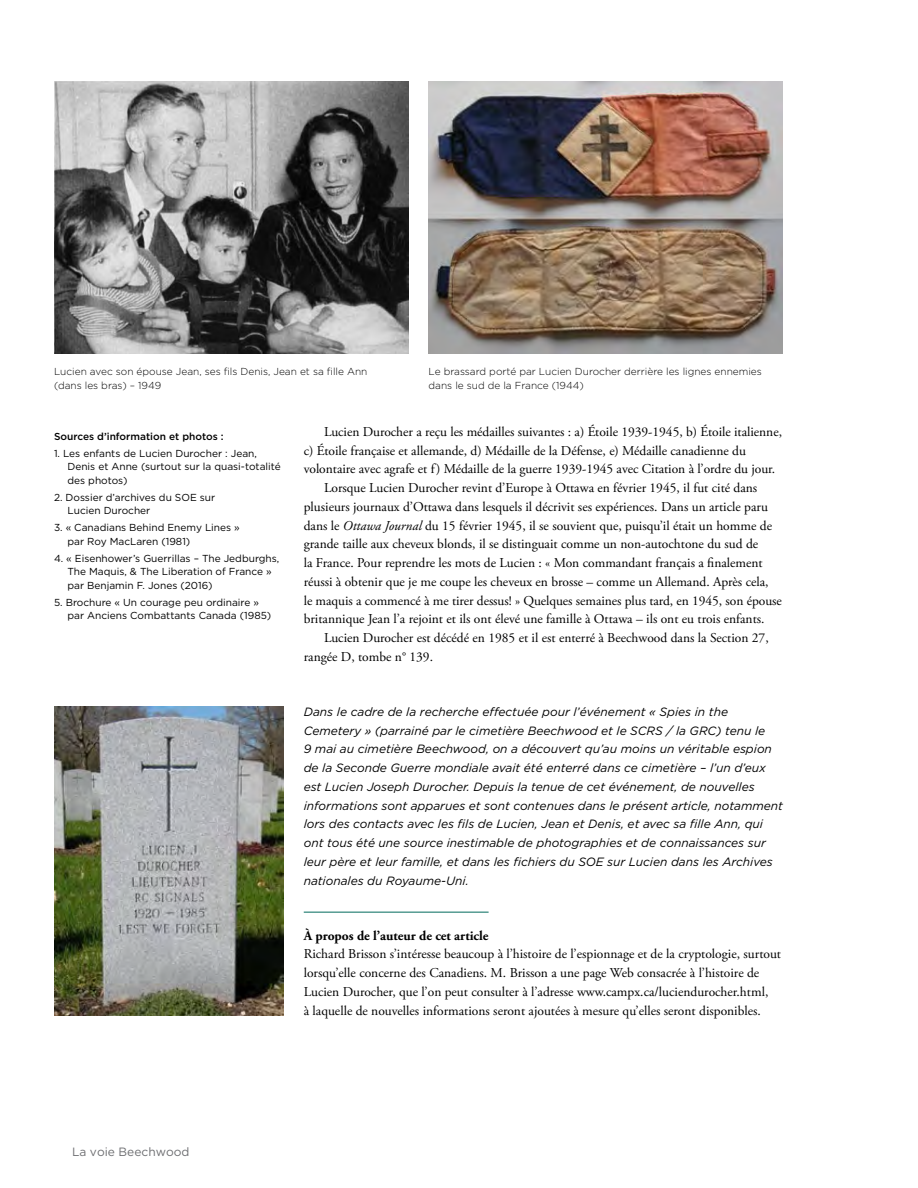
<style>
.page{position:relative;width:918px;height:1188px;background:#fff}
.page>*{position:absolute;margin:0;border:0;box-sizing:border-box;transform-origin:0 0}
.t1{font:13.5px/18.8px "Adobe Garamond Pro";color:#000}
.t2{font:700 13.5px "Adobe Garamond Pro";color:#000}
.t3{font:italic 12px/18.8px "Gotham";color:#000}
.t4{font:12px "Gotham";color:#6d6e71}
.t5{font:10.2px/13.5px "Gotham";color:#000}
.t6{font:300 10.2px/13.5px "Gotham";color:#000}
.t7{font:500 10.2px "Gotham";color:#000}
.s1{font-style:italic}
</style>
<div class="page">
<img style="left:429px;top:81px;width:354px;height:273px">
<img style="left:54px;top:81px;width:354px;height:273px">
<img style="left:54px;top:706px;width:230px;height:309px">
<hr style="left:304px;top:912px;width:185px;height:1px;background:#006a5b">
<p class="t6" style="left:54px;top:365px;width:315px">Lucien avec son épouse Jean, ses fils Denis, Jean et sa fille Ann (dans les bras) – 1949</p>
<p class="t6" style="left:429px;top:365px;width:335px">Le brassard porté par Lucien Durocher derrière les lignes ennemies dans le sud de la France (1944)</p>
<p class="t7" style="left:54px;top:429px;width:171px">Sources d’information et photos :</p>
<p class="t5" style="left:67px;top:446px;width:215px;text-indent:-13px">1. Les enfants de Lucien Durocher : Jean,<br>Denis et Anne (surtout sur la quasi-totalité des photos)</p>
<p class="t5" style="left:67px;top:490px;width:149px;text-indent:-13px">2. Dossier d’archives du SOE sur<br>Lucien Durocher</p>
<p class="t5" style="left:67px;top:520px;width:174px;text-indent:-13px">3. « Canadians Behind Enemy Lines » par Roy MacLaren (1981)</p>
<p class="t5" style="left:67px;top:551px;width:213px;text-indent:-13px">4. « Eisenhower’s Guerrillas – The Jedburghs,<br>The Maquis, &amp; The Liberation of France » par Benjamin F. Jones (2016)</p>
<p class="t5" style="left:67px;top:595px;width:205px;text-indent:-13px">5. Brochure « Un courage peu ordinaire » par Anciens Combattants Canada (1985)</p>
<p class="t1" style="left:324px;top:423px;width:460px">Lucien Durocher a reçu les médailles suivantes : a) Étoile 1939-1945, b) Étoile italienne,</p>
<p class="t1" style="left:304px;top:441px;width:444px">c) Étoile française et allemande, d) Médaille de la Défense, e) Médaille canadienne du</p>
<p class="t1" style="left:304px;top:460px;width:473px">volontaire avec agrafe et f) Médaille de la guerre 1939-1945 avec Citation à l’ordre du jour.</p>
<p class="t1" style="left:324px;top:479px;width:435px">Lorsque Lucien Durocher revint d’Europe à Ottawa en février 1945, il fut cité dans</p>
<p class="t1" style="left:304px;top:498px;width:466px">plusieurs journaux d’Ottawa dans lesquels il décrivit ses expériences. Dans un article paru</p>
<p class="t1" style="left:304px;top:516px;width:470px">dans le <span class="s1">Ottawa Journal</span> du 15 février 1945, il se souvient que, puisqu’il était un homme de</p>
<p class="t1" style="left:304px;top:535px;width:456px">grande taille aux cheveux blonds, il se distinguait comme un non-autochtone du sud de</p>
<p class="t1" style="left:304px;top:554px;width:461px">la France. Pour reprendre les mots de Lucien : « Mon commandant français a finalement</p>
<p class="t1" style="left:304px;top:573px;width:466px">réussi à obtenir que je me coupe les cheveux en brosse – comme un Allemand. Après cela,</p>
<p class="t1" style="left:304px;top:591px;width:480px">le maquis a commencé à me tirer dessus! » Quelques semaines plus tard, en 1945, son épouse</p>
<p class="t1" style="left:304px;top:610px;width:462px">britannique Jean l’a rejoint et ils ont élevé une famille à Ottawa – ils ont eu trois enfants.</p>
<p class="t1" style="left:324px;top:629px;width:446px">Lucien Durocher est décédé en 1985 et il est enterré à Beechwood dans la Section 27,</p>
<p class="t1" style="left:304px;top:648px;width:131px">rangée D, tombe n° 139.</p>
<p class="t3" style="left:304px;top:702px;width:481px">Dans le cadre de la recherche effectuée pour l’événement « Spies in the Cemetery » (parrainé par le cimetière Beechwood et le SCRS / la GRC) tenu le<br>9 mai au cimetière Beechwood, on a découvert qu’au moins un véritable espion de la Seconde Guerre mondiale avait été enterré dans ce cimetière – l’un d’eux est Lucien Joseph Durocher. Depuis la tenue de cet événement, de nouvelles informations sont apparues et sont contenues dans le présent article, notamment lors des contacts avec les fils de Lucien, Jean et Denis, et avec sa fille Ann, qui ont tous été une source inestimable de photographies et de connaissances sur leur père et leur famille, et dans les fichiers du SOE sur Lucien dans les Archives nationales du Royaume-Uni.</p>
<p class="t2" style="left:304px;top:927px;width:186px">À propos de l’auteur de cet article</p>
<p class="t1" style="left:304px;top:945px;width:479px">Richard Brisson s’intéresse beaucoup à l’histoire de l’espionnage et de la cryptologie, surtout lorsqu’elle concerne des Canadiens. M. Brisson a une page Web consacrée à l’histoire de Lucien Durocher, que l’on peut consulter à l’adresse www.campx.ca/luciendurocher.html,<br>à laquelle de nouvelles informations seront ajoutées à mesure qu’elles seront disponibles.</p>
<p class="t4" style="left:72px;top:1144px;width:119px">La voie Beechwood</p>
</div>
